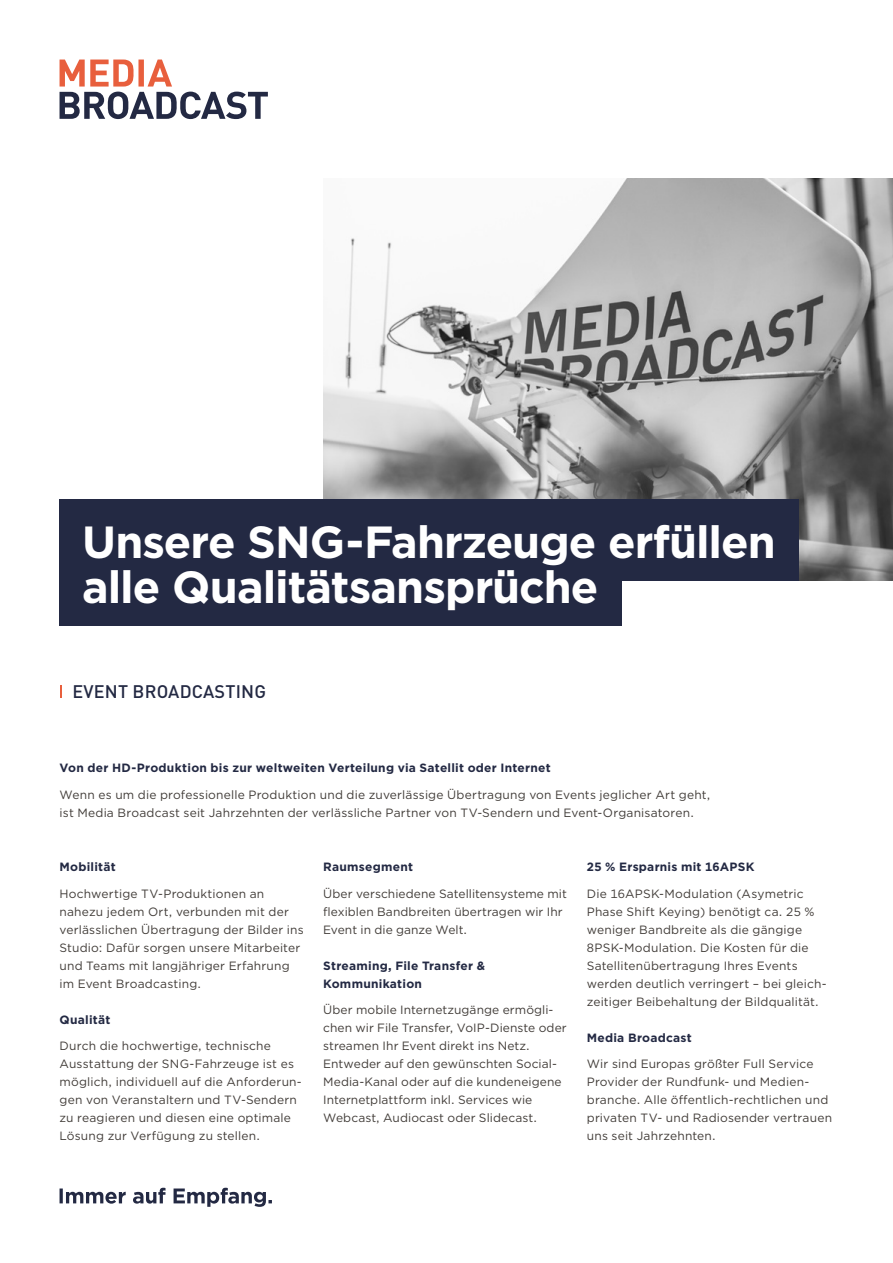
<style>
.page{position:relative;width:893px;height:1263px;background:#fff}
.page>*{position:absolute;margin:0;border:0;box-sizing:border-box;transform-origin:0 0}
.t1{font:700 45px/45px "Gotham";letter-spacing:-.02em;color:#fff}
.t2{font:500 18px "DIN Pro";letter-spacing:.01em;color:#232943}
.t3{font:12px/18px "Gotham";letter-spacing:.015em;color:#413c38}
.t4{font:700 12px/18px "Gotham";letter-spacing:.02em;color:#232943}
</style>
<div class="page">
<img style="left:323px;top:179px;width:570px;height:401px">
<svg style="left:60px;top:685px;width:1px;height:12px"></svg>
<svg style="left:60px;top:1188px;width:212px;height:19px"></svg>
<svg style="left:60px;top:60px;width:208px;height:59px"></svg>
<div style="left:60px;top:499px;width:739px;height:81px;background:#232943"></div>
<div style="left:60px;top:544px;width:562px;height:81px;background:#232943"></div>
<h1 class="t1" style="left:82px;top:519px;width:695px">Unsere SNG-Fahrzeuge erfüllen alle Qualitätsansprüche</h1>
<h2 class="t2" style="left:72px;top:679px;width:195px">EVENT BROADCASTING</h2>
<p class="t4" style="left:60px;top:759px;width:493px">Von der HD-Produktion bis zur weltweiten Verteilung via Satellit oder Internet</p>
<p class="t3" style="left:60px;top:785px;width:652px">Wenn es um die professionelle Produktion und die zuverlässige Übertragung von Events jeglicher Art geht, ist Media Broadcast seit Jahrzehnten der verlässliche Partner von TV-Sendern und Event-Organisatoren.</p>
<p class="t4" style="left:60px;top:858px;width:58px">Mobilität</p>
<p class="t3" style="left:60px;top:884px;width:246px">Hochwertige TV-Produktionen an nahezu jedem Ort, verbunden mit der verlässlichen Übertragung der Bilder ins Studio: Dafür sorgen unsere Mitarbeiter und Teams mit langjähriger Erfahrung im Event Broadcasting.</p>
<p class="t4" style="left:60px;top:1010px;width:52px">Qualität</p>
<p class="t3" style="left:60px;top:1036px;width:244px">Durch die hochwertige, technische Ausstattung der SNG-Fahrzeuge ist es möglich, individuell auf die Anforderun&shy;gen von Veranstaltern und TV-Sendern zu reagieren und diesen eine optimale Lösung zur Verfügung zu stellen.</p>
<p class="t4" style="left:323px;top:858px;width:91px">Raumsegment</p>
<p class="t3" style="left:323px;top:884px;width:245px">Über verschiedene Satellitensysteme mit flexiblen Bandbreiten übertragen wir Ihr<br>Event in die ganze Welt.</p>
<p class="t4" style="left:323px;top:956px;width:163px">Streaming, File Transfer &amp;<br>Kommunikation</p>
<p class="t3" style="left:323px;top:1000px;width:245px">Über mobile Internetzugänge ermögli&shy;chen wir File Transfer, VoIP-Dienste oder streamen Ihr Event direkt ins Netz.<br>Entweder auf den gewünschten Social-Media-Kanal oder auf die kundeneigene Internetplattform inkl. Services wie Webcast, Audiocast oder Slidecast.</p>
<p class="t4" style="left:587px;top:858px;width:169px">25 % Ersparnis mit 16APSK</p>
<p class="t3" style="left:587px;top:884px;width:240px">Die 16APSK-Modulation (Asymetric Phase Shift Keying) benötigt ca. 25 % weniger Bandbreite als die gängige 8PSK-Modulation. Die Kosten für die Satellitenübertragung Ihres Events werden deutlich verringert – bei gleich&shy;zeitiger Beibehaltung der Bildqualität.</p>
<p class="t4" style="left:587px;top:1028px;width:106px">Media Broadcast</p>
<p class="t3" style="left:587px;top:1055px;width:247px">Wir sind Europas größter Full Service Provider der Rundfunk- und Medien&shy;branche. Alle öffentlich-rechtlichen und privaten TV- und Radiosender vertrauen uns seit Jahrzehnten.</p>
</div>
